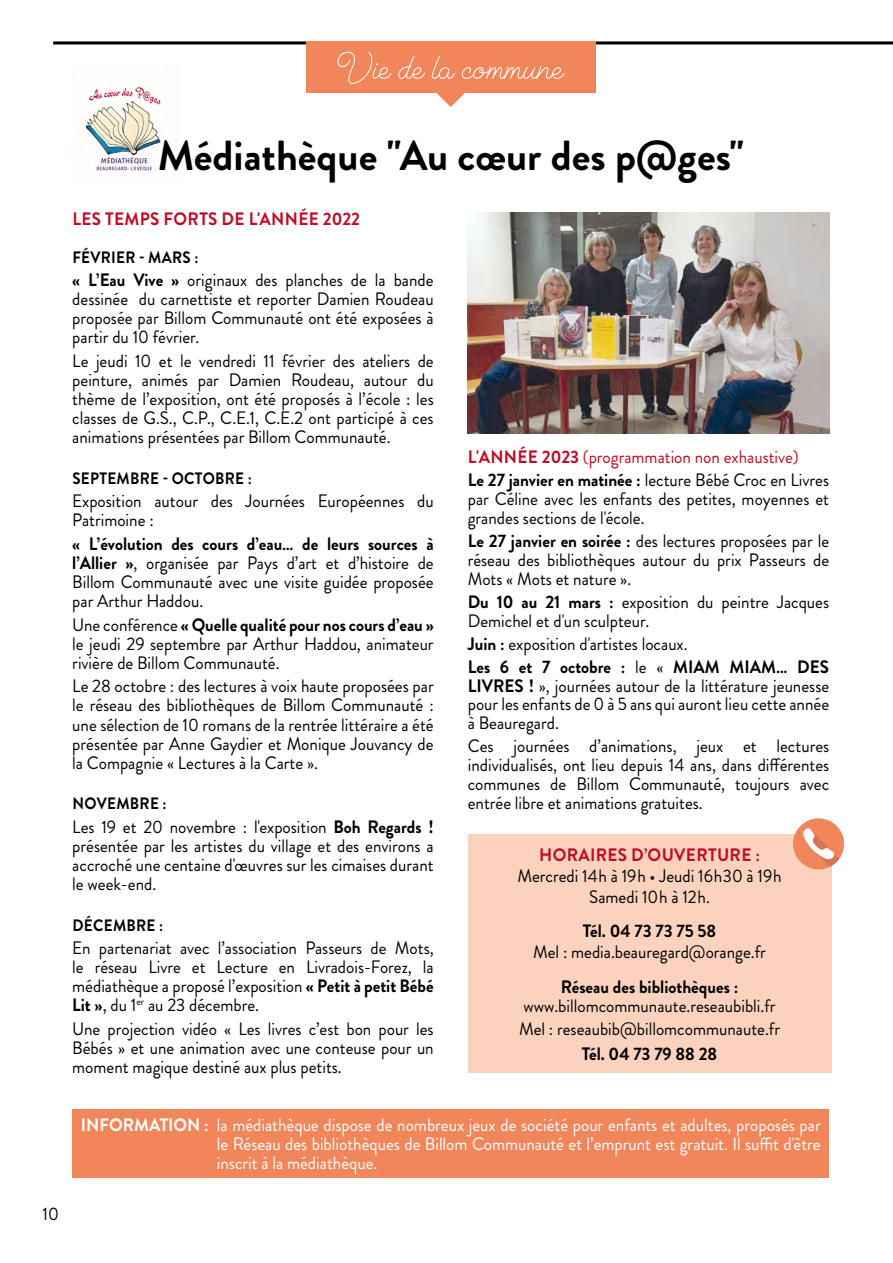
<style>
.page{position:relative;width:893px;height:1263px;background:#fff}
.page>*{position:absolute;margin:0;border:0;box-sizing:border-box;transform-origin:0 0}
.t1{font:51px "Cosmopolitan Script";color:#fff}
.t2{font:700 42px "Brandon Grotesque";color:#000}
.t3{font:18px/19.2px "Brandon Grotesque";color:#000;text-align:justify;scale:.95 1}
.t4{font:18px/18.8px "Brandon Grotesque";color:#fff;text-align:justify;scale:.95 1}
.t5{font:700 18px/23.1px "Brandon Grotesque";color:#000;scale:.95 1}
.t6{font:18px/23.1px "Brandon Grotesque";color:#c10b25;scale:.95 1}
.t7{font:700 18px "Brandon Grotesque";letter-spacing:.02em;color:#c10b25;scale:.95 1}
.t8{font:700 16.5px "Brandon Grotesque";letter-spacing:.02em;color:#000;scale:.92 1}
.s1{font-weight:700}
.s2{font-weight:700;color:#000}
.s3{color:#000}
.s4{font-weight:400}
</style>
<div class="page">
<hr style="left:53px;top:41px;width:840px;height:3px;background:#000">
<div style="left:306px;top:41px;width:289px;height:51px;background:#f1865a"></div>
<svg style="left:436px;top:92px;width:30px;height:15px"></svg>
<div style="left:468px;top:835px;width:363px;height:238px;background:#fbd2bd"></div>
<div style="left:793px;top:818px;width:51px;height:51px;background:#f1865a;border-radius:50%"></div>
<svg style="left:802px;top:828px;width:37px;height:39px"></svg>
<img style="left:85px;top:86px;width:77px;height:85px">
<div style="left:72px;top:1110px;width:757px;height:68px;background:#f1865a"></div>
<img style="left:468px;top:213px;width:361px;height:221px">
<h1 class="t1" style="left:338px;top:43px;width:227px">Vie de la commune</h1>
<h2 class="t2" style="left:158px;top:126px;width:587px">Médiathèque "Au cœur des p@ges"</h2>
<p class="t7" style="left:72px;top:206px;width:304px">LES TEMPS FORTS DE L'ANNÉE 2022</p>
<p class="t8" style="left:72px;top:245px;width:139px">FÉVRIER - MARS :</p>
<p class="t3" style="left:72px;top:270px;width:382px"><span class="s1">« L’Eau Vive »</span> originaux des planches de la bande dessinée du carnettiste et reporter Damien Roudeau proposée par Billom Communauté ont été exposées à partir du 10 février.</p>
<p class="t3" style="left:72px;top:351px;width:382px">Le jeudi 10 et le vendredi 11 février des ateliers de peinture, animés par Damien Roudeau, autour du thème de l’exposition, ont été proposés à l’école : les classes de G.S., C.P., C.E.1, C.E.2 ont participé à ces animations présentées par Billom Communauté.</p>
<p class="t8" style="left:72px;top:467px;width:196px">SEPTEMBRE - OCTOBRE :</p>
<p class="t3" style="left:72px;top:492px;width:382px">Exposition autour des Journées Européennes du<br>Patrimoine :</p>
<p class="t3" style="left:72px;top:534px;width:382px"><span class="s1">« L’évolution des cours d’eau… de leurs sources à l’Allier »</span>, organisée par Pays d’art et d’histoire de Billom Communauté avec une visite guidée proposée par Arthur Haddou.</p>
<p class="t3" style="left:72px;top:615px;width:382px">Une conférence <span class="s1">« Quelle qualité pour nos cours d’eau » </span>le jeudi 29 septembre par Arthur Haddou, animateur rivière de Billom Communauté.</p>
<p class="t3" style="left:72px;top:677px;width:382px">Le 28 octobre : des lectures à voix haute proposées par le réseau des bibliothèques de Billom Communauté : une sélection de 10 romans de la rentrée littéraire a été présentée par Anne Gaydier et Monique Jouvancy de la Compagnie « Lectures à la Carte ».</p>
<p class="t8" style="left:72px;top:792px;width:104px">NOVEMBRE :</p>
<p class="t3" style="left:72px;top:817px;width:382px">Les 19 et 20 novembre : l'exposition <span class="s1">Boh Regards ! </span>présentée par les artistes du village et des environs a accroché une centaine d'œuvres sur les cimaises durant le week-end.</p>
<p class="t8" style="left:72px;top:913px;width:100px">DÉCEMBRE :</p>
<p class="t3" style="left:72px;top:938px;width:382px">En partenariat avec l’association Passeurs de Mots, le réseau Livre et Lecture en Livradois-Forez, la médiathèque a proposé l’exposition <span class="s1">« Petit à petit Bébé Lit »</span>, du 1<sup>er</sup> au 23 décembre.</p>
<p class="t3" style="left:72px;top:1019px;width:382px">Une projection vidéo « Les livres c’est bon pour les Bébés » et une animation avec une conteuse pour un moment magique destiné aux plus petits.</p>
<p class="t6" style="left:468px;top:446px;width:382px"><span class="s1">L'ANNÉE 2023</span> (programmation non exhaustive)<br><span class="s2">Le 27 janvier en matinée :</span> <span class="s3">lecture Bébé Croc en Livres</span></p>
<p class="t3" style="left:468px;top:490px;width:382px;line-height:18.8px">par Céline avec les enfants des petites, moyennes et grandes sections de l'école.</p>
<p class="t3" style="left:468px;top:532px;width:382px;line-height:18.8px"><span class="s1">Le 27 janvier en soirée :</span> des lectures proposées par le réseau des bibliothèques autour du prix Passeurs de Mots « Mots et nature ».</p>
<p class="t3" style="left:468px;top:592px;width:382px;line-height:18.8px"><span class="s1">Du 10 au 21 mars :</span> exposition du peintre Jacques<br>Demichel et d'un sculpteur.</p>
<p class="t5" style="left:468px;top:632px;width:382px">Juin : <span class="s4">exposition d'artistes locaux.<br></span>Les 6 et 7 octobre : <span class="s4">le «</span> MIAM MIAM… DES</p>
<p class="t3" style="left:468px;top:676px;width:382px;line-height:18.8px"><span class="s1">LIVRES !</span> », journées autour de la littérature jeunesse pour les enfants de 0 à 5 ans qui auront lieu cette année à Beauregard.</p>
<p class="t3" style="left:468px;top:737px;width:382px;line-height:18.8px">Ces journées d’animations, jeux et lectures individualisés, ont lieu depuis 14 ans, dans différentes communes de Billom Communauté, toujours avec entrée libre et animations gratuites.</p>
<p class="t7" style="left:539px;top:842px;width:234px">HORAIRES D’OUVERTURE :</p>
<p class="t3" style="left:517px;top:865px;width:280px;line-height:21px;text-align:center">Mercredi 14h à 19h • Jeudi 16h30 à 19h<br>Samedi 10h à 12h.</p>
<p class="t5" style="left:583px;top:919px;width:142px">Tél. 04 73 73 75 58</p>
<p class="t3" style="left:533px;top:942px;width:247px">Mel : media.beauregard@orange.fr</p>
<p class="t5" style="left:561px;top:976px;width:188px">Réseau des bibliothèques :</p>
<p class="t3" style="left:519px;top:995px;width:276px;line-height:23px">www.billomcommunaute.reseaubibli.fr<br>Mel : reseaubib@billomcommunaute.fr</p>
<p class="t5" style="left:582px;top:1043px;width:144px">Tél. 04 73 79 88 28</p>
<p class="t3" style="left:43px;top:1205px;width:19px">10</p>
<p class="t4" style="left:217px;top:1116px;width:637px;text-indent:-136px"><span class="s1">INFORMATION :</span> la médiathèque dispose de nombreux jeux de société pour enfants et adultes, proposés par le Réseau des bibliothèques de Billom Communauté et l’emprunt est gratuit. Il suffit d'être inscrit à la médiathèque.</p>
</div>
